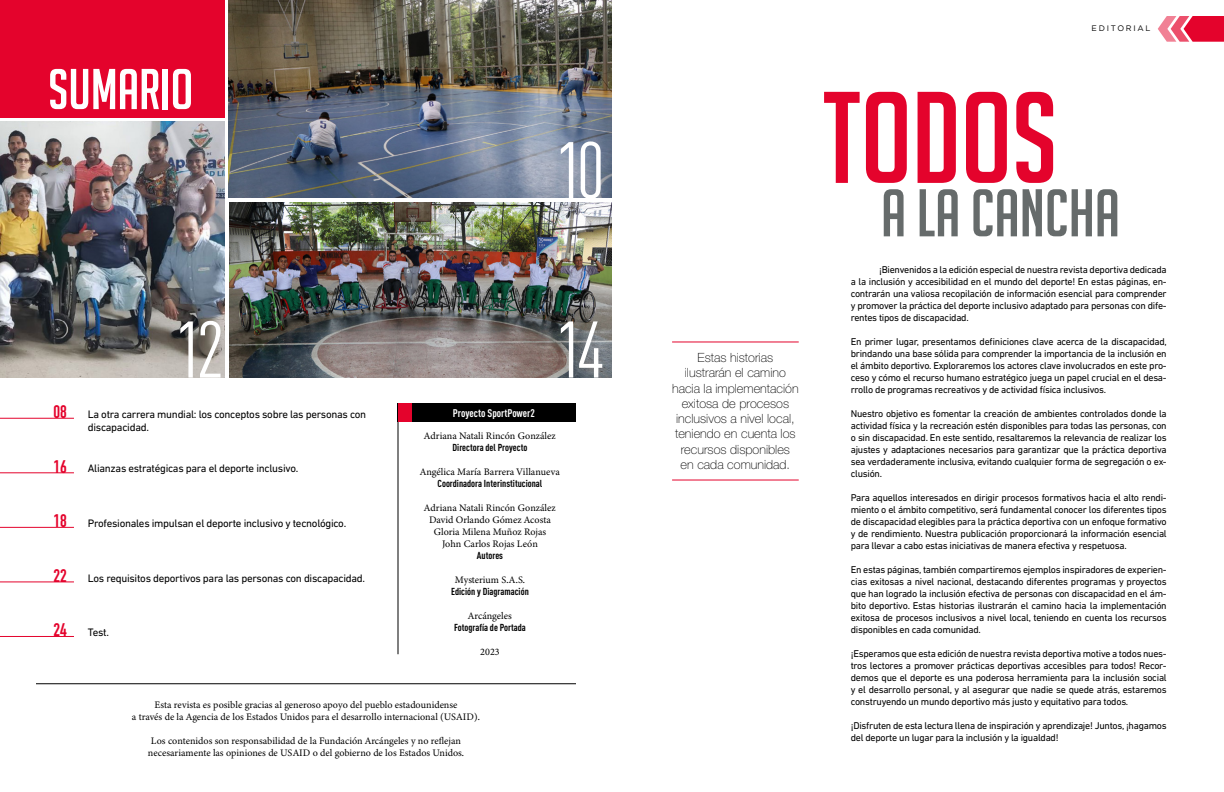
<style>
.page{position:relative;width:1224px;height:792px;background:#fff}
.page>*{position:absolute;margin:0;border:0;box-sizing:border-box;transform-origin:0 0}
.t1{font:126.8px "Big Noodle Titling";color:#e4032c}
.t2{font:condensed 78.9px "DIN";color:#fff}
.t3{font:65.6px "Big Noodle Titling";color:#666b6b}
.t4{font:56px "Big Noodle Titling";color:#fff}
.t5{font:18px "DIN Engschrift Std";color:#e4032c}
.t6{font:100 12.7px/15.3px "Helvetica Neue LT Std";color:#000;text-align:center}
.t7{font:11px/13.2px "DIN Next LT Pro";letter-spacing:-.025em;color:#000}
.t8{font:700 condensed 11px "DIN";color:#fff}
.t9{font:10px/12px "DIN Next LT Pro";letter-spacing:-.025em;color:#000;text-align:justify}
.t10{font:10px/12px "Minion Variable Concept";color:#000;text-align:center}
.t11{font:700 condensed 10px "DIN";color:#000}
.t12{font:8px "Gotham Pro";letter-spacing:.22em;color:#000}
</style>
<div class="page">
<div style="left:0;top:0;width:225px;height:117px;background:#e4032c"></div>
<hr style="left:672px;top:342px;width:127px;height:1px;background:#e4032c">
<hr style="left:672px;top:480px;width:127px;height:1px;background:#e4032c">
<svg style="left:1158px;top:16px;width:66px;height:26px;background:#eb4b68"></svg>
<img style="left:229px;top:0;width:383px;height:198px">
<img style="left:229px;top:202px;width:383px;height:176px">
<img style="left:0;top:121px;width:225px;height:257px">
<hr style="left:0;top:418px;width:74px;height:1px;background:#e4032c">
<hr style="left:0;top:473px;width:74px;height:1px;background:#e4032c">
<hr style="left:0;top:527px;width:74px;height:1px;background:#e4032c">
<hr style="left:0;top:582px;width:74px;height:1px;background:#e4032c">
<hr style="left:0;top:636px;width:74px;height:1px;background:#e4032c">
<hr style="left:36px;top:684px;width:540px;height:1px;background:#000">
<hr style="left:398px;top:404px;width:1px;height:250px;background:#000">
<div style="left:398px;top:404px;width:178px;height:18px;background:#000"></div>
<div style="left:398px;top:404px;width:13px;height:18px;background:#e4032c"></div>
<h3 class="t4" style="left:48px;top:59px;width:147px">SUMARIO</h3>
<h2 class="t2" style="left:556px;top:125px;width:51px">10</h2>
<h2 class="t2" style="left:175px;top:304px;width:51px">12</h2>
<h2 class="t2" style="left:556px;top:304px;width:51px">14</h2>
<h3 class="t5" style="left:54px;top:401px;width:15px">08</h3>
<h3 class="t5" style="left:54px;top:456px;width:15px">16</h3>
<p class="t7" style="left:88px;top:407px;width:280px">La otra carrera mundial: los conceptos sobre las personas con discapacidad.</p>
<p class="t7" style="left:88px;top:462px;width:212px">Alianzas estratégicas para el deporte inclusivo.</p>
<h3 class="t5" style="left:54px;top:510px;width:15px">18</h3>
<p class="t7" style="left:88px;top:517px;width:260px">Profesionales impulsan el deporte inclusivo y tecnológico.</p>
<h3 class="t5" style="left:54px;top:565px;width:15px">22</h3>
<p class="t7" style="left:88px;top:571px;width:279px">Los requisitos deportivos para las personas con discapacidad.</p>
<h3 class="t5" style="left:54px;top:620px;width:15px">24</h3>
<p class="t7" style="left:88px;top:626px;width:23px">Test.</p>
<p class="t8" style="left:453px;top:407px;width:84px">Proyecto SportPower2</p>
<p class="t10" style="left:424px;top:430px;width:133px">Adriana Natali Rincón González</p>
<p class="t11" style="left:453px;top:441px;width:76px">Directora del Proyecto</p>
<p class="t10" style="left:420px;top:466px;width:141px">Angélica María Barrera Villanueva</p>
<p class="t11" style="left:438px;top:477px;width:106px">Coordinadora Interinstitucional</p>
<p class="t10" style="left:424px;top:502px;width:133px">Adriana Natali Rincón González<br>David Orlando Gómez Acosta<br>Gloria Milena Muñoz Rojas<br>John Carlos Rojas León</p>
<p class="t11" style="left:477px;top:549px;width:28px">Autores</p>
<p class="t10" style="left:455px;top:574px;width:72px">Mysterium S.A.S.</p>
<p class="t11" style="left:451px;top:585px;width:79px">Edición y Diagramación</p>
<p class="t10" style="left:468px;top:610px;width:45px">Arcángeles</p>
<p class="t11" style="left:454px;top:621px;width:73px">Fotografía de Portada</p>
<p class="t10" style="left:480px;top:646px;width:21px">2023</p>
<p class="t10" style="left:132px;top:699px;width:350px">Esta revista es posible gracias al generoso apoyo del pueblo estadounidense<br>a través de la Agencia de los Estados Unidos para el desarrollo internacional (USAID).</p>
<p class="t10" style="left:148px;top:735px;width:318px">Los contenidos son responsabilidad de la Fundación Arcángeles y no reflejan necesariamente las opiniones de USAID o del gobierno de los Estados Unidos.</p>
<p class="t6" style="left:672px;top:350px;width:128px">Estas historias<br>ilustrarán el camino hacia la implementación exitosa de procesos inclusivos a nivel local, teniendo en cuenta los recursos disponibles<br>en cada comunidad.</p>
<h1 class="t1" style="left:823px;top:70px;width:236px">TODOS</h1>
<p class="t12" style="left:1092px;top:24px;width:61px">EDITORIAL</p>
<h3 class="t3" style="left:881px;top:178px;width:240px">A LA CANCHA</h3>
<p class="t9" style="left:851px;top:264px;width:318px;text-indent:28px">¡Bienvenidos a la edición especial de nuestra revista deportiva dedicada a la inclusión y accesibilidad en el mundo del deporte! En estas páginas, en&shy;contrarán una valiosa recopilación de información esencial para comprender y promover la práctica del deporte inclusivo adaptado para personas con dife&shy;rentes tipos de discapacidad.</p>
<p class="t9" style="left:851px;top:336px;width:318px">En primer lugar, presentamos definiciones clave acerca de la discapacidad, brindando una base sólida para comprender la importancia de la inclusión en el ámbito deportivo. Exploraremos los actores clave involucrados en este pro&shy;ceso y cómo el recurso humano estratégico juega un papel crucial en el desa&shy;rrollo de programas recreativos y de actividad física inclusivos.</p>
<p class="t9" style="left:851px;top:408px;width:318px">Nuestro objetivo es fomentar la creación de ambientes controlados donde la actividad física y la recreación estén disponibles para todas las personas, con o sin discapacidad. En este sentido, resaltaremos la relevancia de realizar los ajustes y adaptaciones necesarios para garantizar que la práctica deportiva sea verdaderamente inclusiva, evitando cualquier forma de segregación o ex&shy;clusión.</p>
<p class="t9" style="left:851px;top:492px;width:318px">Para aquellos interesados en dirigir procesos formativos hacia el alto rendi&shy;miento o el ámbito competitivo, será fundamental conocer los diferentes tipos de discapacidad elegibles para la práctica deportiva con un enfoque formativo y de rendimiento. Nuestra publicación proporcionará la información esencial para llevar a cabo estas iniciativas de manera efectiva y respetuosa.</p>
<p class="t9" style="left:851px;top:564px;width:318px">En estas páginas, también compartiremos ejemplos inspiradores de experien&shy;cias exitosas a nivel nacional, destacando diferentes programas y proyectos que han logrado la inclusión efectiva de personas con discapacidad en el ám&shy;bito deportivo. Estas historias ilustrarán el camino hacia la implementación exitosa de procesos inclusivos a nivel local, teniendo en cuenta los recursos disponibles en cada comunidad.</p>
<p class="t9" style="left:851px;top:648px;width:318px">¡Esperamos que esta edición de nuestra revista deportiva motive a todos nues&shy;tros lectores a promover prácticas deportivas accesibles para todos! Recor&shy;demos que el deporte es una poderosa herramienta para la inclusión social y el desarrollo personal, y al asegurar que nadie se quede atrás, estaremos construyendo un mundo deportivo más justo y equitativo para todos.</p>
<p class="t9" style="left:851px;top:720px;width:318px">¡Disfruten de esta lectura llena de inspiración y aprendizaje! Juntos, ¡hagamos del deporte un lugar para la inclusión y la igualdad!</p>
</div>
